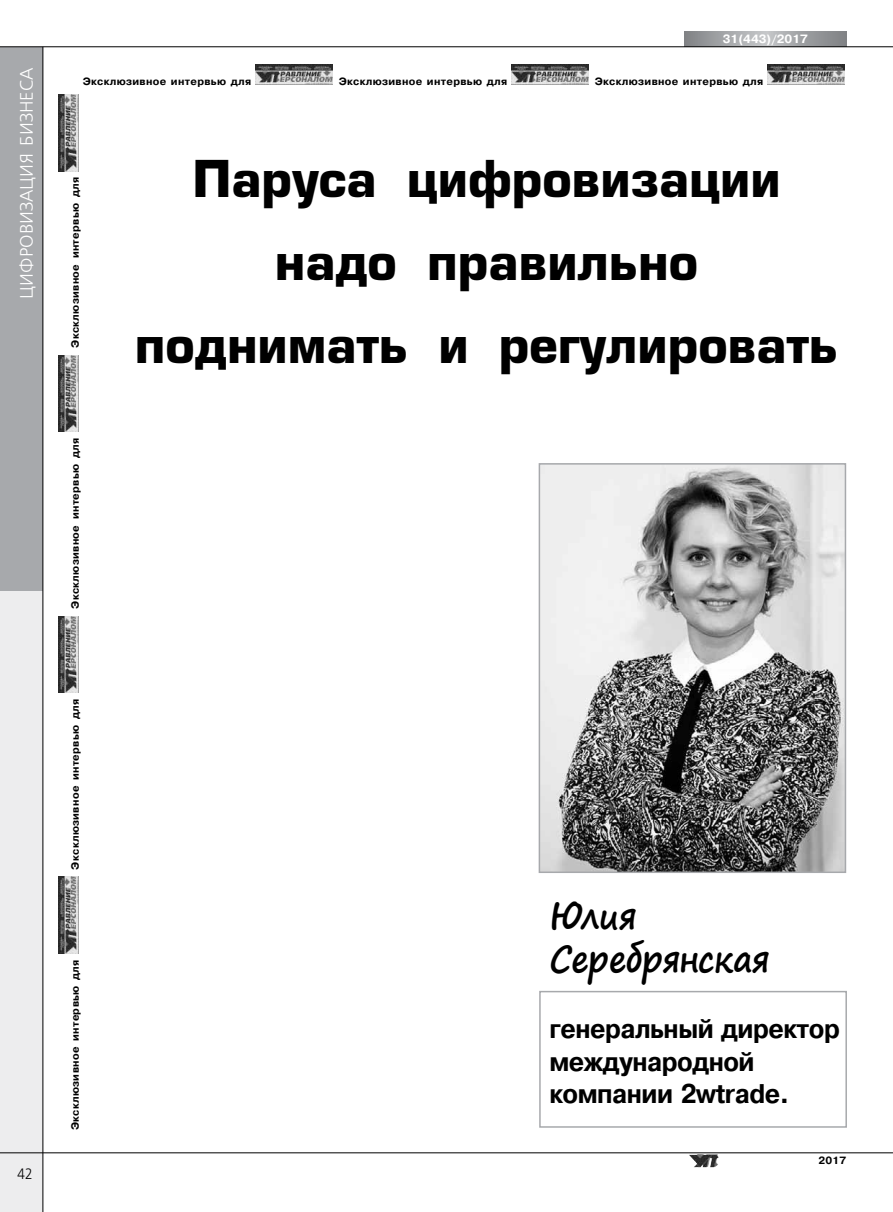
<style>
.page{position:relative;width:893px;height:1212px;background:#fff}
.page>*{position:absolute;margin:0;border:0;box-sizing:border-box;transform-origin:0 0}
.t1{font:700 49.5px/82.9px "Europe";color:#000;text-align:center}
.t2{font:700 36px/43.2px "Segoe Print";letter-spacing:-.02em;color:#000;scale:.92 1}
.t3{font:700 27px/32.4px "Pragmatica";letter-spacing:-.02em;color:#000;scale:.92 1}
.t4{font:18px "Free Set C";color:#fff}
.t5{font:15px "Free Set C";color:#000;scale:.9 1}
.t6{font:700 12px "Pragmatica";color:#fff}
.t7{font:700 10.5px "Pragmatica";letter-spacing:.03em;color:#000}
</style>
<div class="page">
<div style="left:0;top:584px;width:43px;height:628px;background:#ededee"></div>
<div style="left:0;top:47px;width:43px;height:543px;background:#a7a9ac"></div>
<svg style="left:685px;top:31px;width:161px;height:15px;background:#a1a3a5"></svg>
<hr style="left:43px;top:47px;width:1px;height:1165px;background:#000">
<hr style="left:0;top:46px;width:893px;height:1px;background:#000">
<hr style="left:0;top:1152px;width:893px;height:1px;background:#000">
<img style="left:256px;top:65px;width:76px;height:20px">
<img style="left:512px;top:65px;width:76px;height:20px">
<img style="left:768px;top:65px;width:76px;height:20px">
<img style="left:59px;top:877px;width:20px;height:77px">
<img style="left:59px;top:616px;width:20px;height:77px">
<img style="left:59px;top:355px;width:20px;height:77px">
<img style="left:59px;top:94px;width:20px;height:77px">
<img style="left:689px;top:1154px;width:30px;height:13px">
<div style="left:539px;top:991px;width:308px;height:137px;border:2px solid #a7a9ac"></div>
<img style="left:542px;top:466px;width:301px;height:404px">
<div style="left:539px;top:463px;width:307px;height:410px;border:2px solid #a7a9ac"></div>
<h3 class="t4" style="left:17px;top:299px;width:232px;rotate:-90deg">Цифровизация бизнеса</h3>
<p class="t6" style="left:723px;top:31px;width:87px">31(443)/2017</p>
<p class="t7" style="left:83px;top:74px;width:170px">Эксклюзивное интервью для</p>
<p class="t7" style="left:339px;top:74px;width:170px">Эксклюзивное интервью для</p>
<p class="t7" style="left:595px;top:74px;width:170px">Эксклюзивное интервью для</p>
<p class="t7" style="left:68px;top:348px;width:172px;rotate:-90deg">Эксклюзивное интервью для</p>
<p class="t7" style="left:68px;top:609px;width:172px;rotate:-90deg">Эксклюзивное интервью для</p>
<h1 class="t1" style="left:135px;top:137px;width:704px">Паруса цифровизации надо правильно поднимать и регулировать</h1>
<h3 class="t5" style="left:17px;top:1165px;width:18px">42</h3>
<p class="t7" style="left:68px;top:869px;width:172px;rotate:-90deg">Эксклюзивное интервью для</p>
<p class="t7" style="left:68px;top:1130px;width:172px;rotate:-90deg">Эксклюзивное интервью для</p>
<h2 class="t2" style="left:549px;top:893px;width:241px">Юлия<br>Серебрянская</h2>
<h3 class="t3" style="left:549px;top:1013px;width:317px">генеральный директор международной компании 2wtrade.</h3>
<p class="t7" style="left:818px;top:1154px;width:29px">2017</p>
</div>
